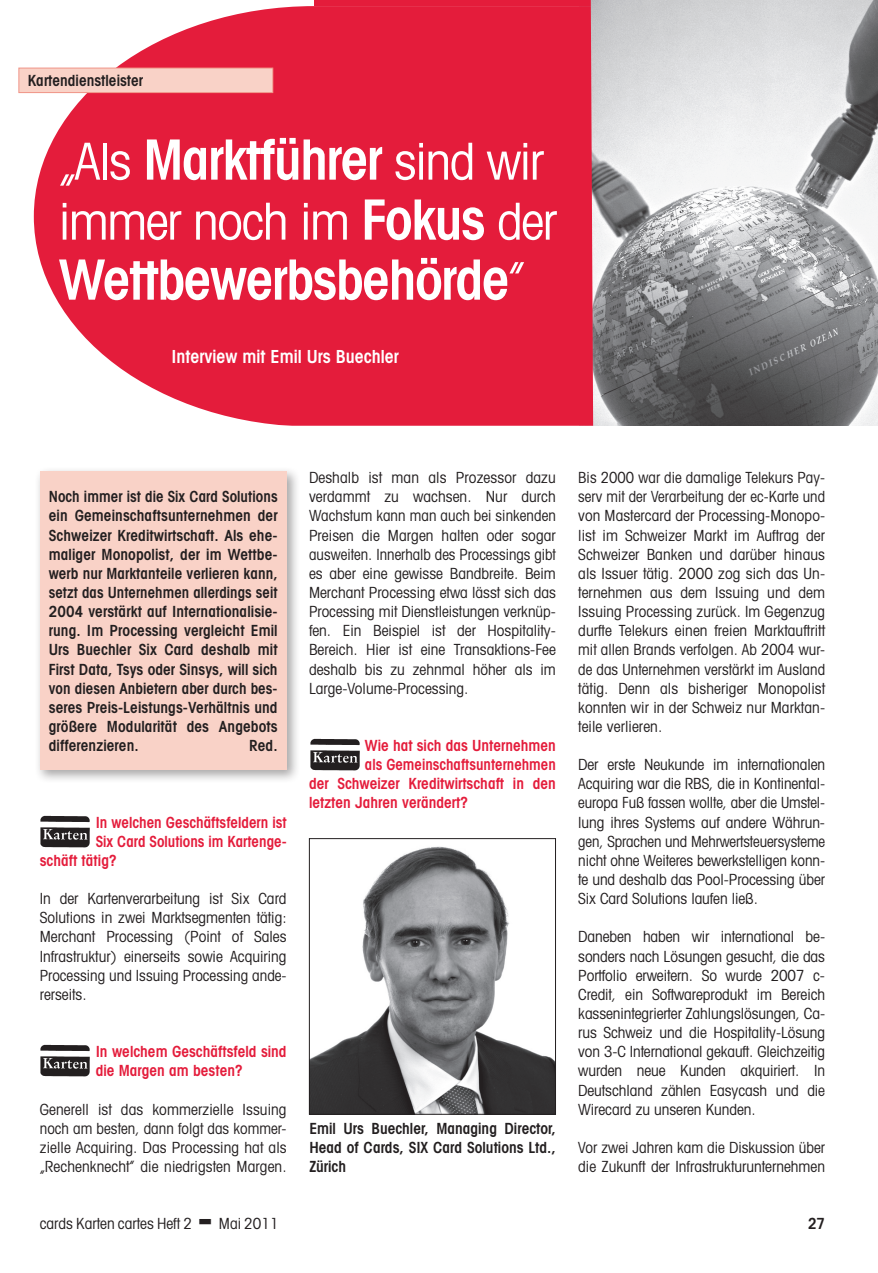
<style>
.page{position:relative;width:878px;height:1273px;background:#fff}
.page>*{position:absolute;margin:0;border:0;box-sizing:border-box;transform-origin:0 0}
.t1{font:600 condensed 55.5px "Avant Garde";letter-spacing:-.025em;color:#fff}
.t2{font:condensed 51px/60px "Avant Garde";letter-spacing:-.025em;color:#fff}
.t3{font:600 condensed 18px "Avant Garde";color:#fff}
.t4{font:condensed 15.3px/19.2px "Avant Garde";color:#231f20;text-align:justify}
.t5{font:600 condensed 15.3px/19.2px "Avant Garde";color:#231f20;text-align:justify}
.t6{font:600 condensed 15.3px/19.2px "Avant Garde";color:#e41c3b}
.s1{font-weight:600;font-size:55.5px}
.s2{font-weight:400;font-size:51px}
</style>
<div class="page">
<img style="left:592px;top:0;width:285px;height:426px">
<svg style="left:34px;top:6px;width:558px;height:420px;background:#e6334f"></svg>
<div style="left:314px;top:0;width:278px;height:6px;background:#e41c3b"></div>
<div style="left:19px;top:68px;width:254px;height:25px;background:#f9d2c7"></div>
<div style="left:18px;top:68px;width:255px;height:25px;border:1px solid #f09588"></div>
<div style="left:35px;top:466px;width:265px;height:318px;background:#231f20;opacity:.4"></div>
<div style="left:40px;top:471px;width:246px;height:299px;background:#f9d2c7"></div>
<img style="left:40px;top:815px;width:50px;height:32px">
<img style="left:40px;top:1045px;width:50px;height:32px">
<img style="left:310px;top:738px;width:50px;height:32px">
<img style="left:311px;top:846px;width:242px;height:267px">
<div style="left:309px;top:838px;width:246px;height:277px;border:1px solid #231f20"></div>
<svg style="left:874px;top:0;width:4px;height:8px"></svg>
<p class="t5" style="left:28px;top:71px;width:117px">Kartendienstleister</p>
<h2 class="t2" style="left:59px;top:130px;width:499px">„Als <span class="s1">Marktführer</span> sind wir immer noch im <span class="s1">Fokus</span> der</h2>
<h1 class="t1" style="left:59px;top:246px;width:467px">Wettbewerbsbehörde<span class="s2">”</span></h1>
<p class="t3" style="left:171px;top:345px;width:229px">Interview mit Emil Urs Buechler</p>
<p class="t5" style="left:49px;top:487px;width:230px">Noch immer ist die Six Card Solutions ein Gemeinschaftsunternehmen der Schweizer Kreditwirtschaft. Als ehe&shy;maliger Monopolist, der im Wettbe&shy;werb nur Marktanteile verlieren kann, setzt das Unternehmen allerdings seit 2004 verstärkt auf Internationalisie&shy;rung. Im Processing vergleicht Emil Urs Buechler Six Card deshalb mit First Data, Tsys oder Sinsys, will sich von diesen Anbietern aber durch bes&shy;seres Preis-Leistungs-Verhältnis und größere Modularität des Angebots differenzieren.</p>
<p class="t5" style="left:249px;top:736px;width:30px">Red.</p>
<p class="t6" style="left:96px;top:812px;width:192px">In welchen Geschäftsfeldern ist</p>
<p class="t6" style="left:96px;top:831px;width:192px">Six Card Solutions im Kartenge-</p>
<p class="t6" style="left:40px;top:850px;width:78px">schäft tätig?</p>
<p class="t4" style="left:40px;top:889px;width:248px">In der Kartenverarbeitung ist Six Card Solutions in zwei Marktsegmenten tätig:<br>Merchant Processing (Point of Sales Infrastruktur) einerseits sowie Acquiring Processing und Issuing Processing ande&shy;rerseits.</p>
<p class="t6" style="left:96px;top:1042px;width:192px">In welchem Geschäftsfeld sind die Margen am besten?</p>
<p class="t4" style="left:40px;top:1099px;width:248px">Generell ist das kommerzielle Issuing noch am besten, dann folgt das kommer&shy;zielle Acquiring. Das Processing hat als „Rechenknecht” die niedrigsten Margen.</p>
<p class="t4" style="left:309px;top:468px;width:248px">Deshalb ist man als Prozessor dazu verdammt zu wachsen. Nur durch Wachstum kann man auch bei sinkenden Preisen die Margen halten oder sogar ausweiten. Innerhalb des Processings gibt es aber eine gewisse Bandbreite. Beim Merchant Processing etwa lässt sich das Processing mit Dienstleistungen verknüp&shy;fen. Ein Beispiel ist der Hospitality-Bereich. Hier ist eine Transaktions-Fee deshalb bis zu zehnmal höher als im Large-Volume-Processing.</p>
<p class="t6" style="left:365px;top:736px;width:192px">Wie hat sich das Unternehmen</p>
<p class="t6" style="left:365px;top:755px;width:192px">als Gemeinschaftsunternehmen</p>
<p class="t6" style="left:309px;top:774px;width:248px">der Schweizer Kreditwirtschaft in den</p>
<p class="t6" style="left:309px;top:793px;width:160px">letzten Jahren verändert?</p>
<p class="t5" style="left:309px;top:1118px;width:248px">Emil Urs Buechler, Managing Director, Head of Cards, SIX Card Solutions Ltd., Zürich</p>
<p class="t4" style="left:578px;top:468px;width:248px">Bis 2000 war die damalige Telekurs Pay&shy;serv mit der Verarbeitung der ec-Karte und von Mastercard der Processing-Monopo&shy;list im Schweizer Markt im Auftrag der Schweizer Banken und darüber hinaus als Issuer tätig. 2000 zog sich das Un&shy;ternehmen aus dem Issuing und dem Issuing Processing zurück. Im Gegenzug durfte Telekurs einen freien Marktauftritt mit allen Brands verfolgen. Ab 2004 wur&shy;de das Unternehmen verstärkt im Ausland tätig. Denn als bisheriger Monopolist konnten wir in der Schweiz nur Marktan&shy;teile verlieren.</p>
<p class="t4" style="left:578px;top:755px;width:248px">Der erste Neukunde im internationalen Acquiring war die RBS, die in Kontinental&shy;europa Fuß fassen wollte, aber die Umstel&shy;lung ihres Systems auf andere Währun&shy;gen, Sprachen und Mehrwertsteuersysteme nicht ohne Weiteres bewerkstelligen konn&shy;te und deshalb das Pool-Processing über Six Card Solutions laufen ließ.</p>
<p class="t4" style="left:578px;top:927px;width:248px">Daneben haben wir international be&shy;sonders nach Lösungen gesucht, die das Portfolio erweitern. So wurde 2007 c-Credit, ein Softwareprodukt im Bereich kassenintegrierter Zahlungslösungen, Ca&shy;rus Schweiz und die Hospitality-Lösung von 3-C International gekauft. Gleichzeitig wurden neue Kunden akquiriert. In Deutschland zählen Easycash und die Wirecard zu unseren Kunden.</p>
<p class="t4" style="left:578px;top:1137px;width:248px">Vor zwei Jahren kam die Diskussion über die Zukunft der Infrastrukturunternehmen</p>
<p class="t4" style="left:40px;top:1214px;width:153px">cards Karten cartes Heft 2</p>
<p class="t4" style="left:219px;top:1214px;width:61px">Mai 2011</p>
<p class="t5" style="left:807px;top:1214px;width:19px">27</p>
</div>
